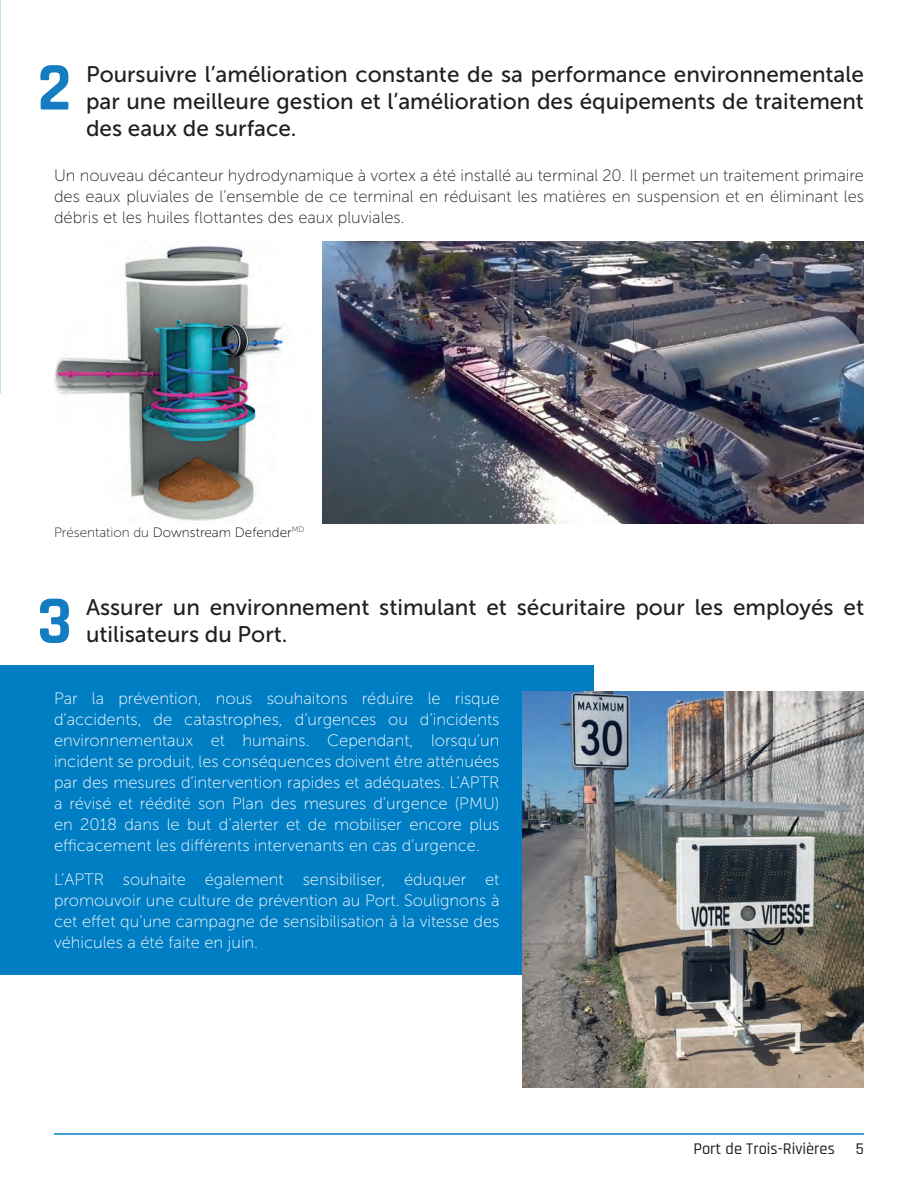
<style>
.page{position:relative;width:918px;height:1188px;background:#fff}
.page>*{position:absolute;margin:0;border:0;box-sizing:border-box;transform-origin:0 0}
.t1{font:700 69px "Rajdhani";color:#147cc1}
.t2{font:22.5px/27px "Museo Sans 500";color:#231f20;text-align:justify}
.t3{font:16.5px/21px "Museo Sans 100";color:#fff;text-align:justify}
.t4{font:16.5px/21px "Museo Sans 100";color:#231f20;text-align:justify}
.t5{font:500 16.5px "Rajdhani";color:#231f20}
.t6{font:13.5px "Museo Sans 100";color:#000001}
.s1{color:#231f20}
</style>
<div class="page">
<hr style="left:54px;top:1133px;width:810px;height:2px;background:#007ec4">
<div style="left:0;top:665px;width:594px;height:310px;background:#007ec4"></div>
<img style="left:523px;top:691px;width:341px;height:396px">
<img style="left:323px;top:242px;width:541px;height:282px">
<img style="left:54px;top:246px;width:230px;height:275px">
<h1 class="t1" style="left:37px;top:45px;width:36px">2</h1>
<h2 class="t2" style="left:86px;top:60px;width:780px">Poursuivre l’amélioration constante de sa performance environnementale par une meilleure gestion et l’amélioration des équipements de traitement des eaux de surface.</h2>
<p class="t4" style="left:54px;top:165px;width:812px">Un nouveau décanteur hydrodynamique à vortex a été installé au terminal 20. Il permet un traitement primaire des eaux pluviales de l’ensemble de ce terminal en réduisant les matières en suspension et en éliminant les débris et les huiles flottantes des eaux pluviales.</p>
<p class="t6" style="left:54px;top:525px;width:252px"><span class="s1">Présentation du</span> Downstream Defender<sup>MD</sup></p>
<h1 class="t1" style="left:37px;top:579px;width:37px">3</h1>
<h2 class="t2" style="left:86px;top:594px;width:780px">Assurer un environnement stimulant et sécuritaire pour les employés et</h2>
<h2 class="t2" style="left:86px;top:621px;width:203px">utilisateurs du Port.</h2>
<p class="t3" style="left:54px;top:688px;width:447px">Par la prévention, nous souhaitons réduire le risque d’accidents, de catastrophes, d’urgences ou d’incidents environnementaux et humains. Cependant, lorsqu’un incident se produit, les conséquences doivent être atténuées par des mesures d’intervention rapides et adéquates. L’APTR a révisé et réédité son Plan des mesures d’urgence (PMU) en 2018 dans le but d’alerter et de mobiliser encore plus efficacement les différents intervenants en cas d’urgence.</p>
<p class="t3" style="left:54px;top:869px;width:447px">L’APTR souhaite également sensibiliser, éduquer et promouvoir une culture de prévention au Port. Soulignons à cet effet qu’une campagne de sensibilisation à la vitesse des véhicules a été faite en juin.</p>
<p class="t5" style="left:693px;top:1139px;width:143px">Port de Trois-Rivières</p>
<p class="t5" style="left:856px;top:1139px;width:10px">5</p>
</div>
